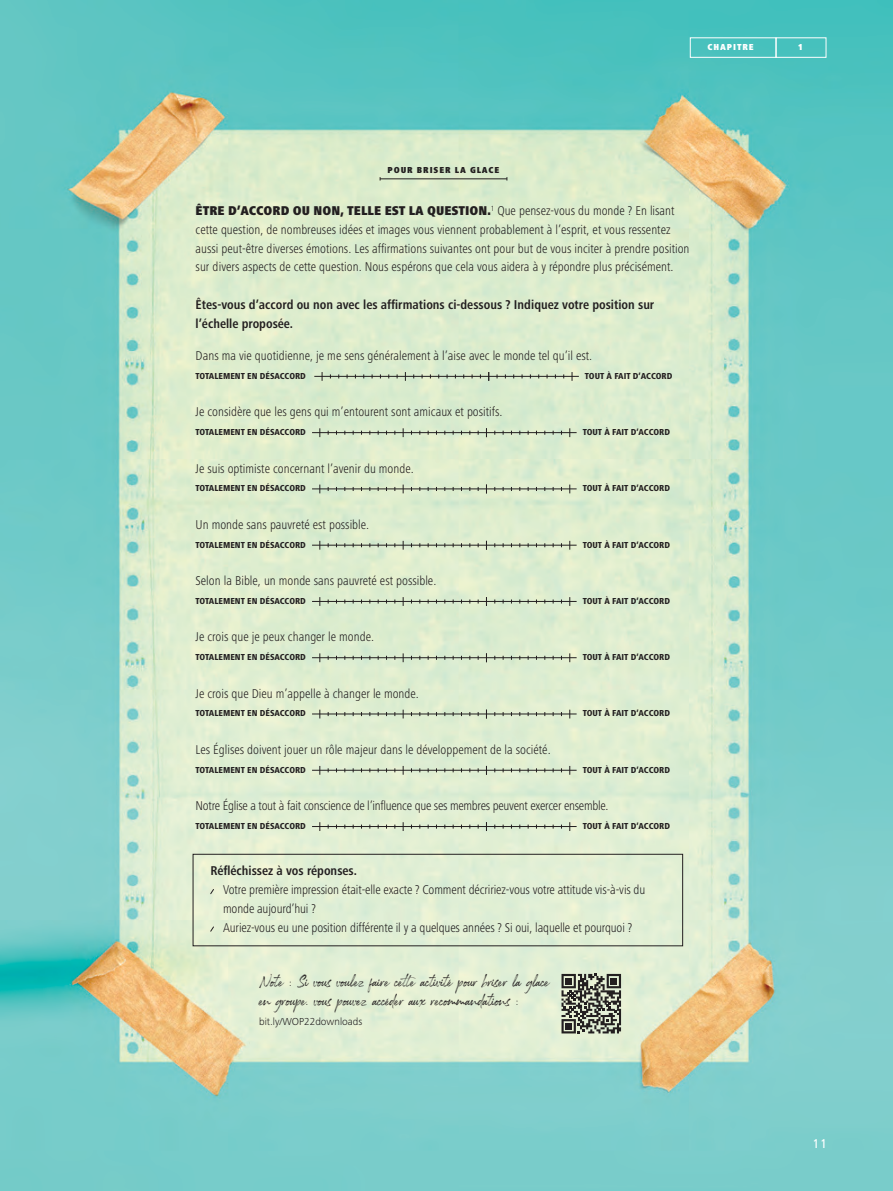
<style>
.page{position:relative;width:893px;height:1191px;background:#fff}
.page>*{position:absolute;margin:0;border:0;box-sizing:border-box;transform-origin:0 0}
.Nota_Icebreaker{font:16.5px/19.5px "Rockness";letter-spacing:-.01em;color:#231f20}
.t1{font:300 condensed 13.2px/18.8px "Frutiger Next Pro";color:#231f20}
.t2{font:700 condensed 13.2px/18.8px "Frutiger Next Pro";color:#231f20}
.t3{font:300 condensed 13.2px "Frutiger Next Pro";letter-spacing:-.02em;color:#231f20}
.t4{font:500 condensed 13.2px "Frutiger Next Pro";color:#fff}
.Nota_Icebreaker-2{font:300 10.5px "Frutiger Next Pro";color:#231f20}
.t5{font:800 condensed 9px "Frutiger Next Pro";color:#231f20}
.t6{font:900 condensed 9px "Frutiger Next Pro";letter-spacing:.1em;color:#231f20}
.t7{font:900 condensed 9px "Frutiger Next Pro";letter-spacing:.1em;color:#fff}
.s1{font-weight:900}
</style>
<div class="page">
<img style="left:0;top:0;width:893px;height:1191px">
<div style="left:690px;top:37px;width:86px;height:21px;border:1px solid #fff"></div>
<div style="left:776px;top:37px;width:50px;height:21px;border:1px solid #fff"></div>
<hr style="left:314px;top:376px;width:265px;height:1px;background:#231f20">
<hr style="left:312px;top:432px;width:265px;height:1px;background:#231f20">
<hr style="left:312px;top:488px;width:265px;height:1px;background:#231f20">
<hr style="left:312px;top:545px;width:265px;height:1px;background:#231f20">
<hr style="left:312px;top:601px;width:265px;height:1px;background:#231f20">
<hr style="left:312px;top:657px;width:265px;height:1px;background:#231f20">
<hr style="left:312px;top:713px;width:265px;height:1px;background:#231f20">
<hr style="left:312px;top:770px;width:265px;height:1px;background:#231f20">
<hr style="left:312px;top:826px;width:265px;height:1px;background:#231f20">
<div style="left:193px;top:854px;width:490px;height:92px;border:1px solid #231f20"></div>
<svg style="left:210px;top:888px;width:5px;height:6px"></svg>
<svg style="left:210px;top:926px;width:5px;height:6px"></svg>
<svg style="left:390px;top:210px;width:15px;height:2px"></svg>
<hr style="left:380px;top:178px;width:127px;height:1px;background:#231f20">
<svg style="left:561px;top:974px;width:60px;height:59px;background:#787b6f"></svg>
<p class="t7" style="left:707px;top:42px;width:48px">CHAPITRE</p>
<p class="t7" style="left:798px;top:42px;width:6px">1</p>
<p class="t6" style="left:388px;top:164px;width:113px">POUR BRISER LA GLACE</p>
<p class="t1" style="left:196px;top:201px;width:495px"><span class="s1">ÊTRE D’ACCORD OU NON, TELLE EST LA QUESTION.</span><sup>1</sup> Que pensez-vous du monde ? En lisant cette question, de nombreuses idées et images vous viennent probablement à l’esprit, et vous ressentez aussi peut-être diverses émotions. Les affirmations suivantes ont pour but de vous inciter à prendre position sur divers aspects de cette question. Nous espérons que cela vous aidera à y répondre plus précisément.</p>
<p class="t2" style="left:196px;top:295px;width:460px">Êtes-vous d’accord ou non avec les affirmations ci-dessous ? Indiquez votre position sur l’échelle proposée.</p>
<p class="t1" style="left:196px;top:346px;width:398px">Dans ma vie quotidienne, je me sens généralement à l’aise avec le monde tel qu’il est.</p>
<p class="t5" style="left:196px;top:370px;width:112px">TOTALEMENT EN DÉSACCORD</p>
<p class="t5" style="left:585px;top:370px;width:89px">TOUT À FAIT D’ACCORD</p>
<p class="t1" style="left:196px;top:402px;width:308px">Je considère que les gens qui m’entourent sont amicaux et positifs.</p>
<p class="t5" style="left:196px;top:427px;width:112px">TOTALEMENT EN DÉSACCORD</p>
<p class="t5" style="left:583px;top:427px;width:89px">TOUT À FAIT D’ACCORD</p>
<p class="t1" style="left:196px;top:459px;width:220px">Je suis optimiste concernant l’avenir du monde.</p>
<p class="t5" style="left:196px;top:483px;width:112px">TOTALEMENT EN DÉSACCORD</p>
<p class="t5" style="left:583px;top:483px;width:89px">TOUT À FAIT D’ACCORD</p>
<p class="t1" style="left:196px;top:515px;width:175px">Un monde sans pauvreté est possible.</p>
<p class="t5" style="left:196px;top:539px;width:112px">TOTALEMENT EN DÉSACCORD</p>
<p class="t5" style="left:583px;top:539px;width:89px">TOUT À FAIT D’ACCORD</p>
<p class="t1" style="left:196px;top:571px;width:242px">Selon la Bible, un monde sans pauvreté est possible.</p>
<p class="t5" style="left:196px;top:595px;width:112px">TOTALEMENT EN DÉSACCORD</p>
<p class="t5" style="left:583px;top:595px;width:89px">TOUT À FAIT D’ACCORD</p>
<p class="t1" style="left:196px;top:627px;width:180px">Je crois que je peux changer le monde.</p>
<p class="t5" style="left:196px;top:652px;width:112px">TOTALEMENT EN DÉSACCORD</p>
<p class="t5" style="left:583px;top:652px;width:89px">TOUT À FAIT D’ACCORD</p>
<p class="t1" style="left:196px;top:684px;width:225px">Je crois que Dieu m’appelle à changer le monde.</p>
<p class="t5" style="left:196px;top:708px;width:112px">TOTALEMENT EN DÉSACCORD</p>
<p class="t5" style="left:583px;top:708px;width:89px">TOUT À FAIT D’ACCORD</p>
<p class="t1" style="left:196px;top:740px;width:357px">Les Églises doivent jouer un rôle majeur dans le développement de la société.</p>
<p class="t5" style="left:196px;top:764px;width:112px">TOTALEMENT EN DÉSACCORD</p>
<p class="t5" style="left:583px;top:764px;width:89px">TOUT À FAIT D’ACCORD</p>
<p class="t3" style="left:196px;top:798px;width:415px">Notre Église a tout à fait conscience de l’influence que ses membres peuvent exercer ensemble.</p>
<p class="t5" style="left:196px;top:820px;width:112px">TOTALEMENT EN DÉSACCORD</p>
<p class="t5" style="left:583px;top:820px;width:89px">TOUT À FAIT D’ACCORD</p>
<p class="t2" style="left:210px;top:861px;width:148px">Réfléchissez à vos réponses.</p>
<p class="t1" style="left:223px;top:880px;width:424px">Votre première impression était-elle exacte ? Comment décririez-vous votre attitude vis-à-vis du monde aujourd’hui ?</p>
<p class="t1" style="left:223px;top:917px;width:411px">Auriez-vous eu une position différente il y a quelques années ? Si oui, laquelle et pourquoi ?</p>
<p class="Nota_Icebreaker" style="left:259px;top:970px;width:292px">Note : Si vous voulez faire cette activité pour briser la glace en groupe, vous pouvez accéder aux recommandations :</p>
<p class="Nota_Icebreaker-2" style="left:259px;top:1015px;width:105px">bit.ly/WOP22downloads</p>
<p class="t4" style="left:813px;top:1136px;width:15px">11</p>
</div>
